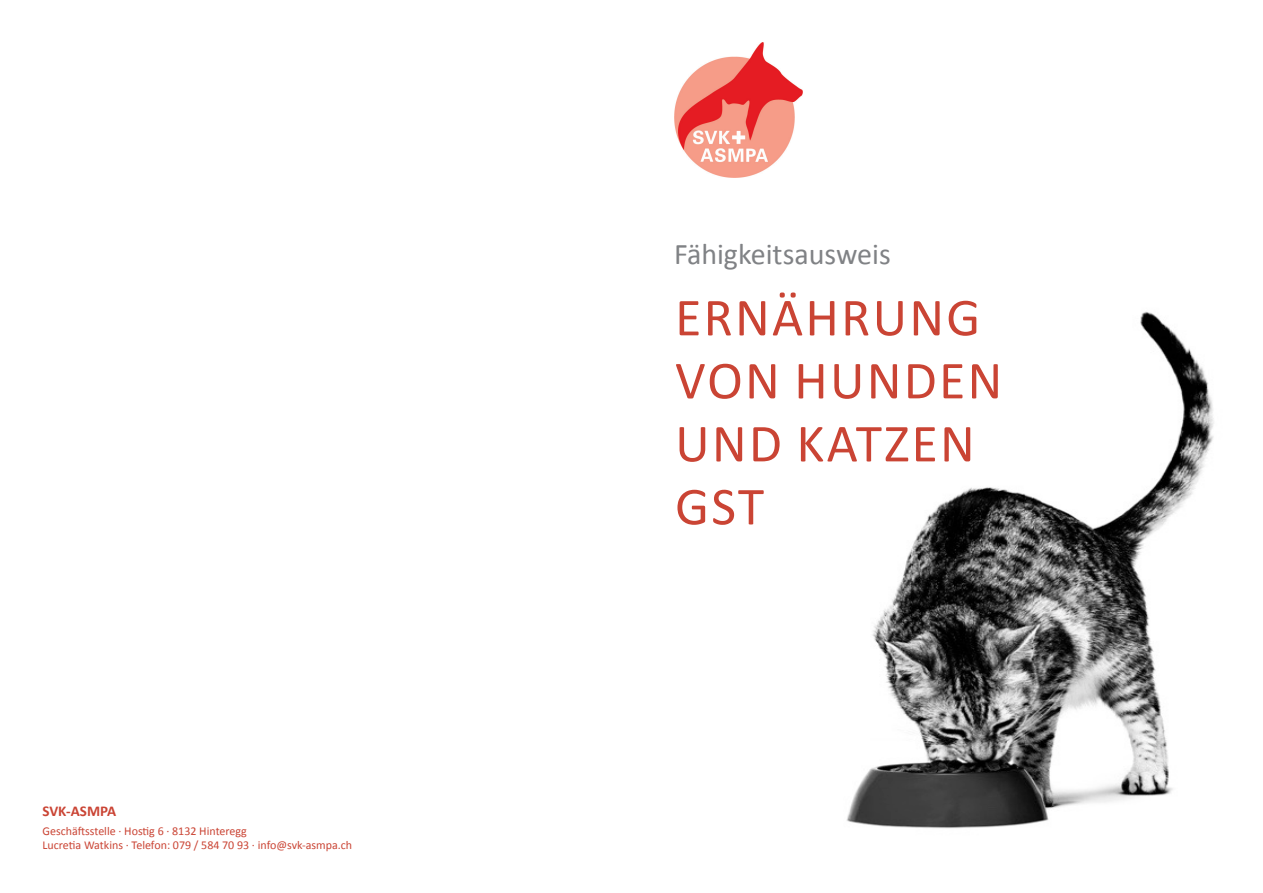
<style>
.page{position:relative;width:1263px;height:893px;background:#fff}
.page>*{position:absolute;margin:0;border:0;box-sizing:border-box;transform-origin:0 0}
.t1{font:54px/63px "Calibri";letter-spacing:.04em;color:#ca4434}
.t2{font:30px "Calibri";color:#808285}
.t3{font:700 15px "Calibri";color:#ca4434}
.t4{font:12px/14.4px "Calibri";color:#ca4434}
</style>
<div class="page">
<img style="left:674px;top:43px;width:129px;height:134px">
<img style="left:846px;top:311px;width:368px;height:518px">
<p class="t3" style="left:43px;top:801px;width:75px">SVK-ASMPA</p>
<p class="t4" style="left:43px;top:823px;width:311px">Geschäftsstelle · Hostig 6 · 8132 Hinteregg<br>Lucretia Watkins · Telefon: 079 / 584 70 93 · info@svk-asmpa.ch</p>
<h2 class="t2" style="left:674px;top:235px;width:218px">Fähigkeitsausweis</h2>
<h1 class="t1" style="left:675px;top:286px;width:329px">ERNÄHRUNG<br>VON HUNDEN<br>UND KATZEN<br>GST</h1>
</div>
